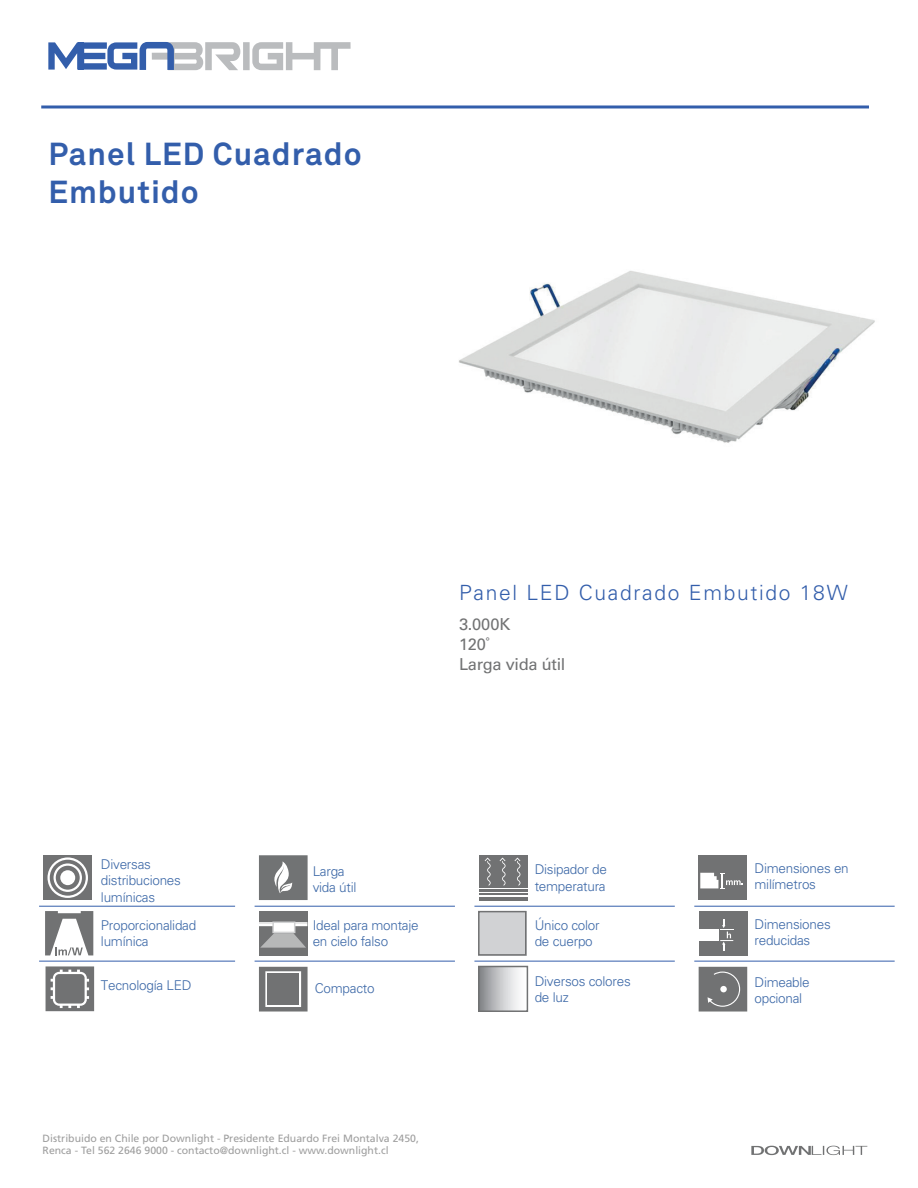
<style>
.page{position:relative;width:918px;height:1188px;background:#fff}
.page>*{position:absolute;margin:0;border:0;box-sizing:border-box;transform-origin:0 0}
.t1{font:700 31.5px/37.8px "Akkurat";letter-spacing:.03em;color:#335eab}
.t2{font:300 21px "Univers LT Std";letter-spacing:.08em;color:#335eab}
.t3{font:16.5px/20.1px "Univers LT Std";letter-spacing:-.02em;color:#717273}
.t4{font:300 13.5px/16.2px "Univers LT Std";letter-spacing:-.02em;color:#3c68a7}
.t5{font:10.5px/12.6px "Frutiger";color:#9e9e9e}
</style>
<div class="page">
<svg style="left:48px;top:42px;width:303px;height:28px"></svg>
<hr style="left:41px;top:105px;width:828px;height:3px;background:#335eab">
<div style="left:699px;top:855px;width:48px;height:45px;background:#717273"></div>
<svg style="left:700px;top:873px;width:43px;height:16px"></svg>
<div style="left:699px;top:911px;width:49px;height:45px;background:#717273"></div>
<div style="left:699px;top:929px;width:20px;height:11px;background:#fff"></div>
<svg style="left:720px;top:919px;width:13px;height:32px"></svg>
<svg style="left:699px;top:967px;width:48px;height:45px;background:#7b7c7c"></svg>
<hr style="left:694px;top:906px;width:201px;height:1px;background:#335eab">
<hr style="left:694px;top:961px;width:201px;height:1px;background:#335eab">
<svg style="left:46px;top:966px;width:48px;height:45px;background:#88898a"></svg>
<div style="left:43px;top:855px;width:49px;height:45px;background:#717273"></div>
<svg style="left:48px;top:857px;width:40px;height:41px"></svg>
<div style="left:60px;top:870px;width:15px;height:15px;background:#fff;border-radius:50%"></div>
<svg style="left:45px;top:911px;width:48px;height:44px"></svg>
<hr style="left:39px;top:906px;width:196px;height:1px;background:#335eab">
<hr style="left:39px;top:961px;width:196px;height:1px;background:#335eab">
<svg style="left:259px;top:967px;width:49px;height:45px;background:#848485"></svg>
<hr style="left:255px;top:906px;width:200px;height:1px;background:#335eab">
<hr style="left:255px;top:961px;width:200px;height:1px;background:#335eab">
<hr style="left:479px;top:893px;width:48px;height:2px;background:#717273">
<hr style="left:479px;top:897px;width:48px;height:3px;background:#717273">
<div style="left:479px;top:855px;width:48px;height:33px;background:#717273"></div>
<hr style="left:479px;top:889px;width:48px;height:2px;background:#717273">
<svg style="left:514px;top:858px;width:6px;height:28px"></svg>
<svg style="left:500px;top:858px;width:6px;height:28px"></svg>
<svg style="left:485px;top:858px;width:6px;height:28px"></svg>
<div style="left:479px;top:967px;width:48px;height:45px;background:linear-gradient(to right,#898b8f,#fff)"></div>
<hr style="left:474px;top:906px;width:201px;height:1px;background:#335eab">
<hr style="left:474px;top:961px;width:201px;height:1px;background:#335eab">
<div style="left:478px;top:966px;width:50px;height:46px;border:2px solid #717273"></div>
<svg style="left:751px;top:1146px;width:116px;height:9px"></svg>
<svg style="left:259px;top:855px;width:49px;height:45px;background:#838586"></svg>
<div style="left:478px;top:911px;width:48px;height:45px;background:#d1d2d4"></div>
<div style="left:478px;top:911px;width:48px;height:45px;border:2px solid #717273"></div>
<div style="left:259px;top:911px;width:49px;height:45px;background:#717273"></div>
<hr style="left:259px;top:923px;width:14px;height:3px;background:#fff">
<svg style="left:259px;top:922px;width:13px;height:1px"></svg>
<svg style="left:295px;top:922px;width:12px;height:4px"></svg>
<div style="left:272px;top:922px;width:23px;height:11px;background:#fff;border:2px solid #d1d2d3"></div>
<svg style="left:260px;top:933px;width:46px;height:15px"></svg>
<img style="left:459px;top:271px;width:416px;height:172px">
<h1 class="t1" style="left:48px;top:135px;width:315px">Panel LED Cuadrado<br>Embutido</h1>
<h2 class="t2" style="left:459px;top:580px;width:390px">Panel LED Cuadrado Embutido 18W</h2>
<p class="t3" style="left:459px;top:614px;width:108px">3.000K<br>120˚<br>Larga vida útil</p>
<p class="t4" style="left:101px;top:856px;width:82px">Diversas distribuciones lumínicas</p>
<p class="t4" style="left:101px;top:917px;width:97px">Proporcionalidad lumínica</p>
<p class="t4" style="left:101px;top:977px;width:92px">Tecnología LED</p>
<p class="t4" style="left:313px;top:863px;width:45px">Larga vida útil</p>
<p class="t4" style="left:313px;top:917px;width:108px">Ideal para montaje en cielo falso</p>
<p class="t4" style="left:315px;top:980px;width:61px">Compacto</p>
<p class="t5" style="left:43px;top:1132px;width:378px">Distribuido en Chile por Downlight - Presidente Eduardo Frei Montalva 2450,<br>Renca - Tel 562 2646 9000 - contacto@downlight.cl - www.downlight.cl</p>
<p class="t4" style="left:535px;top:862px;width:74px">Disipador de temperatura</p>
<p class="t4" style="left:535px;top:917px;width:67px">Único color de cuerpo</p>
<p class="t4" style="left:535px;top:973px;width:98px">Diversos colores de luz</p>
<p class="t4" style="left:755px;top:860px;width:96px">Dimensiones en milímetros</p>
<p class="t4" style="left:755px;top:916px;width:78px">Dimensiones reducidas</p>
<p class="t4" style="left:755px;top:974px;width:57px">Dimeable opcional</p>
</div>
